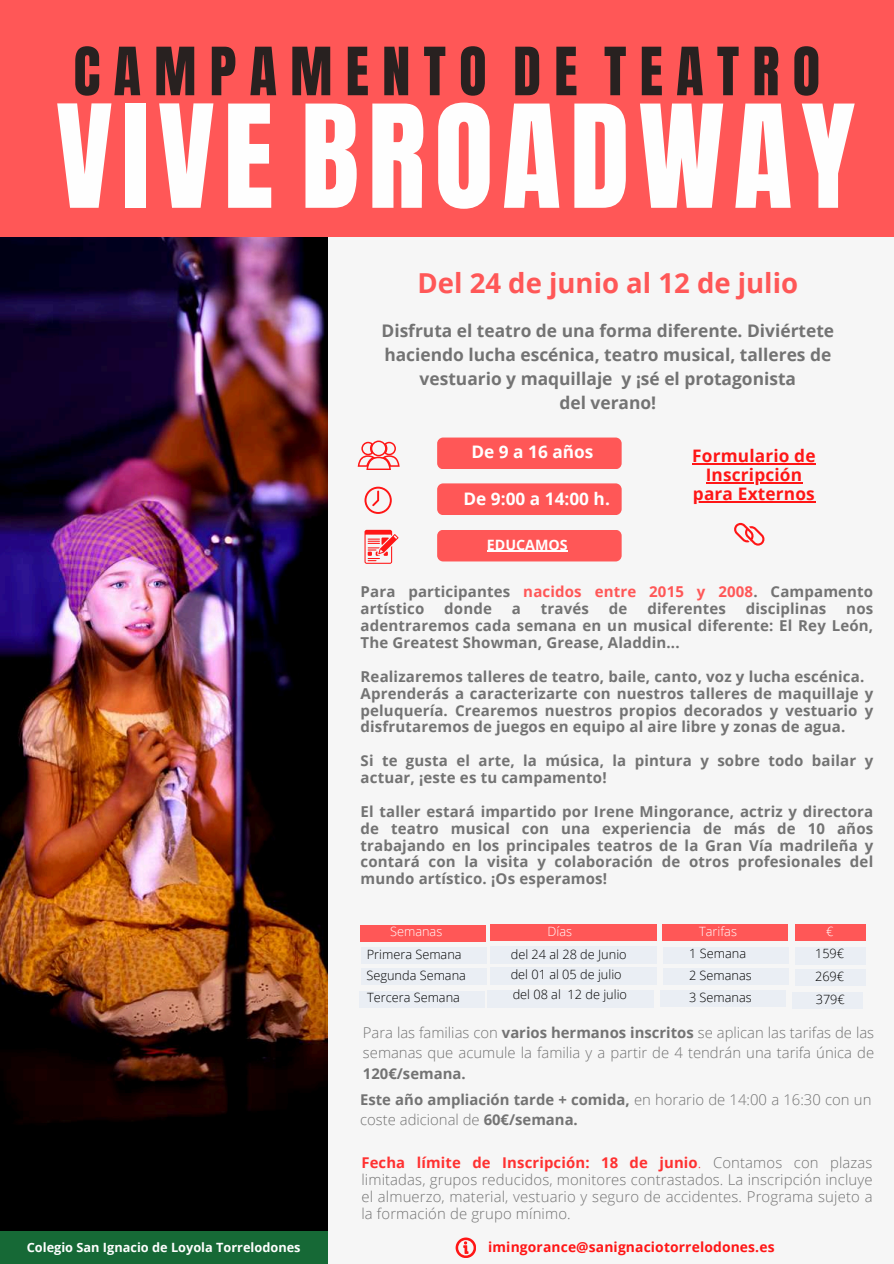
<style>
.page{position:relative;width:894px;height:1264px;background:#fff}
.page>*{position:absolute;margin:0;border:0;box-sizing:border-box;transform-origin:0 0}
.t1{font:121.35px "Anton";letter-spacing:.07em;color:#fefefe}
.t2{font:56.55px "Anton";letter-spacing:.235em;color:#282120}
.t3{font:700 27.45px "Open Sans";color:#ff5757}
.t4{font:700 17.4px/24.2px "Open Sans";color:#737373;text-align:center}
.t5{font:700 17.25px/19px "Open Sans";letter-spacing:.01em;color:#ff1616;text-align:center}
.t6{font:700 17.25px "Open Sans";color:#fff}
.t7{font:700 15px/16.8px "Open Sans";letter-spacing:.01em;color:#737373}
.t8{font:300 14.85px/16.8px "Open Sans";color:#737373}
.t9{font:700 14.85px "Open Sans";color:#737373}
.t10{font:700 14.25px "Open Sans";color:#fff}
.t11{font:700 13.8px "Open Sans";letter-spacing:.01em;color:#ff1616}
.t12{font:300 12.75px/21px "Open Sans";color:#000}
.t13{font:700 12.75px "Open Sans";color:#fefefe}
.t14{font:300 12.75px "Open Sans";color:#fff}
.s1{color:#ff5757}
.s2{font-weight:700}
.s3{font-weight:700;color:#ff3131}
.s4{color:#ff3131}
</style>
<div class="page">
<div style="left:0;top:0;width:893px;height:1263px;background:#f6f6f6"></div>
<img style="left:0;top:236px;width:327px;height:995px">
<svg style="left:364px;top:486px;width:27px;height:27px"></svg>
<svg style="left:357px;top:440px;width:42px;height:30px"></svg>
<svg style="left:364px;top:530px;width:34px;height:33px"></svg>
<div style="left:437px;top:437px;width:184px;height:32px;background:#ff5757;border-radius:6px"></div>
<div style="left:437px;top:483px;width:184px;height:32px;background:#ff5757;border-radius:6px"></div>
<svg style="left:734px;top:523px;width:30px;height:22px"></svg>
<div style="left:437px;top:530px;width:184px;height:31px;background:#ff5757;border-radius:6px"></div>
<div style="left:360px;top:924px;width:126px;height:17px;background:#ff5757"></div>
<div style="left:490px;top:924px;width:166px;height:16px;background:#ff5757"></div>
<div style="left:361px;top:947px;width:126px;height:17px;background:#eaeef4"></div>
<div style="left:361px;top:968px;width:126px;height:17px;background:#eaeef4"></div>
<div style="left:490px;top:946px;width:166px;height:17px;background:#eaeef4"></div>
<div style="left:490px;top:967px;width:166px;height:17px;background:#eaeef4"></div>
<div style="left:661px;top:924px;width:126px;height:17px;background:#ff5757"></div>
<div style="left:663px;top:946px;width:125px;height:17px;background:#eaeef4"></div>
<div style="left:663px;top:967px;width:125px;height:17px;background:#eaeef4"></div>
<div style="left:794px;top:947px;width:71px;height:18px;background:#eaeef4"></div>
<div style="left:794px;top:924px;width:71px;height:17px;background:#ff5757"></div>
<div style="left:794px;top:969px;width:71px;height:17px;background:#eaeef4"></div>
<svg style="left:455px;top:1237px;width:20px;height:20px"></svg>
<div style="left:358px;top:990px;width:126px;height:17px;background:#eaeef4"></div>
<div style="left:487px;top:990px;width:166px;height:17px;background:#eaeef4"></div>
<div style="left:660px;top:990px;width:126px;height:16px;background:#eaeef4"></div>
<div style="left:791px;top:991px;width:71px;height:17px;background:#eaeef4"></div>
<div style="left:0;top:1231px;width:327px;height:32px;background:#166936"></div>
<div style="left:0;top:0;width:893px;height:236px;background:#ff5757"></div>
<hr style="left:692px;top:463px;width:123px;height:1px;background:#ff1616">
<hr style="left:705px;top:482px;width:97px;height:1px;background:#ff1616">
<hr style="left:692px;top:501px;width:122px;height:1px;background:#ff1616">
<hr style="left:486px;top:550px;width:81px;height:2px;background:#fff">
<h2 class="t2" style="left:73px;top:31px;width:747px">CAMPAMENTO DE TEATRO</h2>
<h1 class="t1" style="left:56px;top:70px;width:800px">VIVE BROADWAY</h1>
<h3 class="t3" style="left:417px;top:263px;width:382px">Del 24 de junio al 12 de julio</h3>
<p class="t4" style="left:381px;top:318px;width:454px">Disfruta el teatro de una forma diferente. Diviértete haciendo lucha escénica, teatro musical, talleres de vestuario y maquillaje y ¡sé el protagonista<br>del verano!</p>
<p class="t6" style="left:471px;top:440px;width:123px">De 9 a 16 años</p>
<p class="t6" style="left:463px;top:486px;width:148px">De 9:00 a 14:00 h.</p>
<p class="t10" style="left:486px;top:534px;width:82px">EDUCAMOS</p>
<p class="t5" style="left:692px;top:446px;width:125px">Formulario de<br>Inscripción para Externos</p>
<p class="t7" style="left:360px;top:583px;width:514px">Para participantes <span class="s1">nacidos entre 2015 y 2008</span>. Campamento artístico</p>
<p class="t7" style="left:444px;top:600px;width:49px">donde</p>
<p class="t7" style="left:511px;top:600px;width:11px">a</p>
<p class="t7" style="left:540px;top:600px;width:50px">través</p>
<p class="t7" style="left:608px;top:600px;width:20px">de</p>
<p class="t7" style="left:647px;top:600px;width:80px">diferentes</p>
<p class="t7" style="left:745px;top:600px;width:82px">disciplinas</p>
<p class="t7" style="left:360px;top:600px;width:514px;text-align:justify;text-indent:485px">nos adentraremos cada semana en un musical diferente: El Rey León, The Greatest Showman, Grease, Aladdin...</p>
<p class="t7" style="left:360px;top:667px;width:514px">Realizaremos talleres de teatro, baile, canto, voz y lucha escénica.<br>Aprenderás a caracterizarte con nuestros talleres de maquillaje y peluquería. Crearemos nuestros propios decorados y vestuario y disfrutaremos de juegos en equipo al aire libre y zonas de agua.</p>
<p class="t7" style="left:360px;top:752px;width:514px">Si te gusta el arte, la música, la pintura y sobre todo bailar y actuar, ¡este es tu campamento!</p>
<p class="t7" style="left:360px;top:802px;width:514px;text-align:justify">El taller estará impartido por Irene Mingorance, actriz y directora de teatro musical con una experiencia de más de 10 años trabajando en los principales teatros de la Gran Vía madrileña y contará con la visita y colaboración de otros profesionales del mundo artístico. ¡Os esperamos!</p>
<p class="t14" style="left:390px;top:922px;width:54px">Semanas</p>
<p class="t12" style="left:366px;top:943px;width:101px">Primera Semana<br>Segunda Semana</p>
<p class="t14" style="left:547px;top:922px;width:26px">Días</p>
<p class="t12" style="left:510px;top:943px;width:117px">del 24 al 28 de Junio</p>
<p class="t12" style="left:510px;top:963px;width:112px">del 01 al 05 de julio</p>
<p class="t14" style="left:699px;top:922px;width:39px">Tarifas</p>
<p class="t12" style="left:688px;top:964px;width:64px">2 Semanas</p>
<p class="t12" style="left:689px;top:942px;width:58px">1 Semana</p>
<p class="t14" style="left:825px;top:922px;width:9px">€</p>
<p class="t12" style="left:814px;top:941px;width:31px;line-height:23px">159€<br>269€</p>
<p class="t12" style="left:367px;top:986px;width:94px">Tercera Semana</p>
<p class="t12" style="left:512px;top:984px;width:116px">del 08 al 12 de julio</p>
<p class="t12" style="left:688px;top:986px;width:64px">3 Semanas</p>
<p class="t12" style="left:815px;top:988px;width:31px">379€</p>
<p class="t8" style="left:363px;top:1022px;width:512px;line-height:20.2px">Para las familias con <span class="s2">varios hermanos inscritos</span> se aplican las tarifas de las semanas que acumule la familia y a partir de 4 tendrán una tarifa única de</p>
<p class="t9" style="left:363px;top:1062px;width:104px">120€/semana.</p>
<p class="t13" style="left:27px;top:1237px;width:275px">Colegio San Ignacio de Loyola Torrelodones</p>
<p class="t8" style="left:360px;top:1088px;width:512px;line-height:20.2px"><span class="s2">Este año ampliación tarde + comida,</span> en horario de 14:00 a 16:30 con un coste adicional de <span class="s2">60€/semana.</span></p>
<p class="t8" style="left:361px;top:1154px;width:512px;text-align:justify"><span class="s3">Fecha límite de Inscripción: 18 de junio</span><span class="s4">.</span> Contamos con plazas limitadas, grupos reducidos, monitores contrastados. La inscripción incluye el almuerzo, material, vestuario y seguro de accidentes. Programa sujeto a la formación de grupo mínimo.</p>
<p class="t11" style="left:488px;top:1236px;width:288px">imingorance@sanignaciotorrelodones.es</p>
</div>
